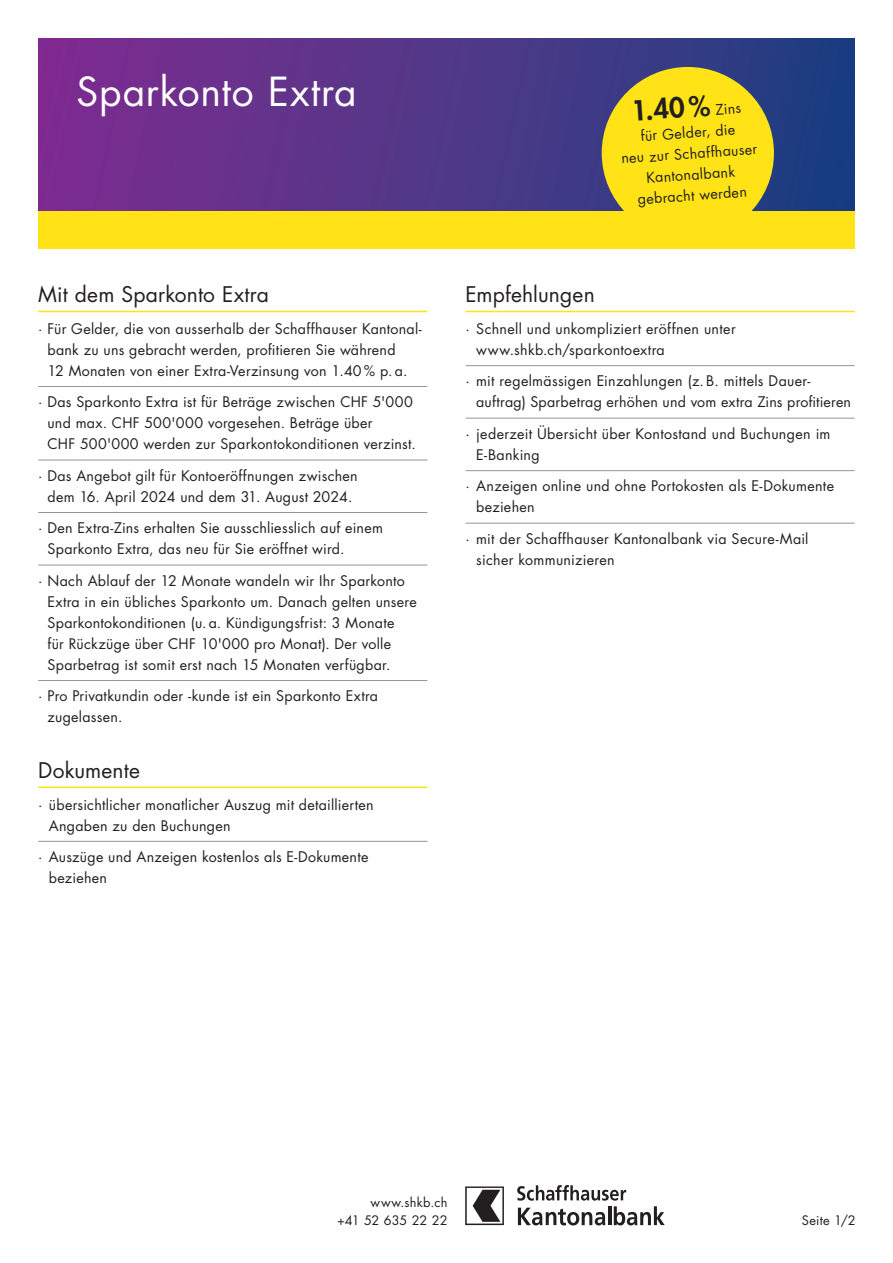
<style>
.page{position:relative;width:893px;height:1263px;background:#fff}
.page>*{position:absolute;margin:0;border:0;box-sizing:border-box;transform-origin:0 0}
._01_Titel{font:39px "Futura Std";letter-spacing:.02em;color:#fff}
._03_Privatkunden_GS_Einzug_01_Linie{font:800 27px "Futura Std";color:#231f20}
._02_Privatkunden_Untertitel{font:21px "Futura Std";letter-spacing:.01em;color:#231f20}
._02_Privatkunden_Zwischentitel{font:21px "Futura Std";letter-spacing:.005em;color:#231f20}
._03_Privatkunden_GS_Einzug_01_Linie-2{font:14.25px/21px "Futura Std";letter-spacing:.02em;color:#231f20}
.t1{font:12.75px/18px "Futura Std";letter-spacing:.015em;color:#231f20;text-align:right}
.s1{font-weight:400;font-size:14.25px}
</style>
<div class="page">
<hr style="left:608px;top:1206px;width:3px;height:19px;background:#231f20">
<svg style="left:614px;top:1206px;width:51px;height:19px"></svg>
<svg style="left:465px;top:1186px;width:39px;height:39px"></svg>
<svg style="left:518px;top:1207px;width:87px;height:18px"></svg>
<svg style="left:517px;top:1185px;width:109px;height:15px"></svg>
<div style="left:38px;top:210px;width:817px;height:39px;background:#ffe317"></div>
<div style="left:38px;top:38px;width:817px;height:172px;background:linear-gradient(to right,#812d90,#1d4080)"></div>
<hr style="left:38px;top:311px;width:389px;height:1px;background:#ffe317">
<hr style="left:38px;top:386px;width:389px;height:1px;background:#939598">
<hr style="left:38px;top:460px;width:389px;height:1px;background:#939598">
<hr style="left:38px;top:512px;width:389px;height:1px;background:#939598">
<hr style="left:38px;top:565px;width:389px;height:1px;background:#939598">
<hr style="left:38px;top:680px;width:389px;height:1px;background:#939598">
<hr style="left:38px;top:786px;width:389px;height:2px;background:#ffe317">
<hr style="left:38px;top:841px;width:389px;height:1px;background:#939598">
<hr style="left:466px;top:311px;width:389px;height:1px;background:#ffe317">
<hr style="left:466px;top:365px;width:389px;height:1px;background:#939598">
<hr style="left:466px;top:418px;width:389px;height:1px;background:#939598">
<hr style="left:466px;top:470px;width:389px;height:1px;background:#939598">
<hr style="left:466px;top:523px;width:389px;height:1px;background:#939598">
<div style="left:602px;top:67px;width:172px;height:172px;background:#ffe317;border-radius:50%"></div>
<p class="_01_Titel" style="left:77px;top:67px;width:282px">Sparkonto Extra</p>
<p class="_02_Privatkunden_Untertitel" style="left:38px;top:281px;width:232px">Mit dem Sparkonto Extra</p>
<p class="_03_Privatkunden_GS_Einzug_01_Linie-2" style="left:47px;top:318px;width:376px;text-indent:-9px">∙ Für Gelder, die von ausserhalb der Schaffhauser Kantonal&shy;bank zu uns gebracht werden, profitieren Sie während<br>12 Monaten von einer Extra-Verzinsung von 1.40% p. a.</p>
<p class="_03_Privatkunden_GS_Einzug_01_Linie-2" style="left:47px;top:392px;width:370px;text-indent:-9px">∙ Das Sparkonto Extra ist für Beträge zwischen CHF 5'000 und max. CHF 500'000 vorgesehen. Beträge über<br>CHF 500'000 werden zur Sparkontokonditionen verzinst.</p>
<p class="_03_Privatkunden_GS_Einzug_01_Linie-2" style="left:38px;top:465px;width:321px;text-align:center">∙ Das Angebot gilt für Kontoeröffnungen zwischen dem 16. April 2024 und dem 31. August 2024.</p>
<p class="_03_Privatkunden_GS_Einzug_01_Linie-2" style="left:47px;top:518px;width:337px;text-indent:-9px">∙ Den Extra-Zins erhalten Sie ausschliesslich auf einem<br>Sparkonto Extra, das neu für Sie eröffnet wird.</p>
<p class="_03_Privatkunden_GS_Einzug_01_Linie-2" style="left:47px;top:570px;width:371px;text-indent:-9px">∙ Nach Ablauf der 12 Monate wandeln wir Ihr Sparkonto Extra in ein übliches Sparkonto um. Danach gelten unsere Sparkontokonditionen (u. a. Kündigungsfrist: 3 Monate<br>für Rückzüge über CHF 10'000 pro Monat). Der volle Sparbetrag ist somit erst nach 15 Monaten verfügbar.</p>
<p class="_03_Privatkunden_GS_Einzug_01_Linie-2" style="left:47px;top:686px;width:332px;text-indent:-9px">∙ Pro Privatkundin oder -kunde ist ein Sparkonto Extra zugelassen.</p>
<p class="_02_Privatkunden_Untertitel" style="left:38px;top:757px;width:103px">Dokumente</p>
<p class="_03_Privatkunden_GS_Einzug_01_Linie-2" style="left:49px;top:794px;width:326px;text-indent:-11px">∙ übersichtlicher monatlicher Auszug mit detaillierten<br>Angaben zu den Buchungen</p>
<p class="_03_Privatkunden_GS_Einzug_01_Linie-2" style="left:49px;top:846px;width:321px;text-indent:-11px">∙ Auszüge und Anzeigen kostenlos als E-Dokumente beziehen</p>
<p class="_03_Privatkunden_GS_Einzug_01_Linie" style="left:630px;top:94px;width:111px;rotate:-4deg">1.40 % <span class="s1">Zins</span></p>
<p class="_03_Privatkunden_GS_Einzug_01_Linie-2" style="left:619px;top:127px;width:138px;text-align:center;rotate:-4deg">für Gelder, die<br>neu zur Schaffhauser<br>Kantonalbank gebracht werden</p>
<p class="_02_Privatkunden_Zwischentitel" style="left:466px;top:281px;width:131px">Empfehlungen</p>
<p class="_03_Privatkunden_GS_Einzug_01_Linie-2" style="left:476px;top:318px;width:261px;text-indent:-11px">∙ Schnell und unkompliziert eröffnen unter www.shkb.ch/sparkontoextra</p>
<p class="_03_Privatkunden_GS_Einzug_01_Linie-2" style="left:476px;top:371px;width:376px;text-indent:-11px">∙ mit regelmässigen Einzahlungen (z. B. mittels Dauer&shy;auftrag) Sparbetrag erhöhen und vom extra Zins profitieren</p>
<p class="_03_Privatkunden_GS_Einzug_01_Linie-2" style="left:476px;top:423px;width:356px;text-indent:-11px">∙ jederzeit Übersicht über Kontostand und Buchungen im<br>E-Banking</p>
<p class="_03_Privatkunden_GS_Einzug_01_Linie-2" style="left:476px;top:476px;width:359px;text-indent:-11px">∙ Anzeigen online und ohne Portokosten als E-Dokumente beziehen</p>
<p class="_03_Privatkunden_GS_Einzug_01_Linie-2" style="left:476px;top:528px;width:334px;text-indent:-11px">∙ mit der Schaffhauser Kantonalbank via Secure-Mail sicher kommunizieren</p>
<p class="t1" style="left:337px;top:1193px;width:112px">www.shkb.ch<br>+41 52 635 22 22</p>
<p class="t1" style="left:802px;top:1211px;width:55px">Seite 1/2</p>
</div>
